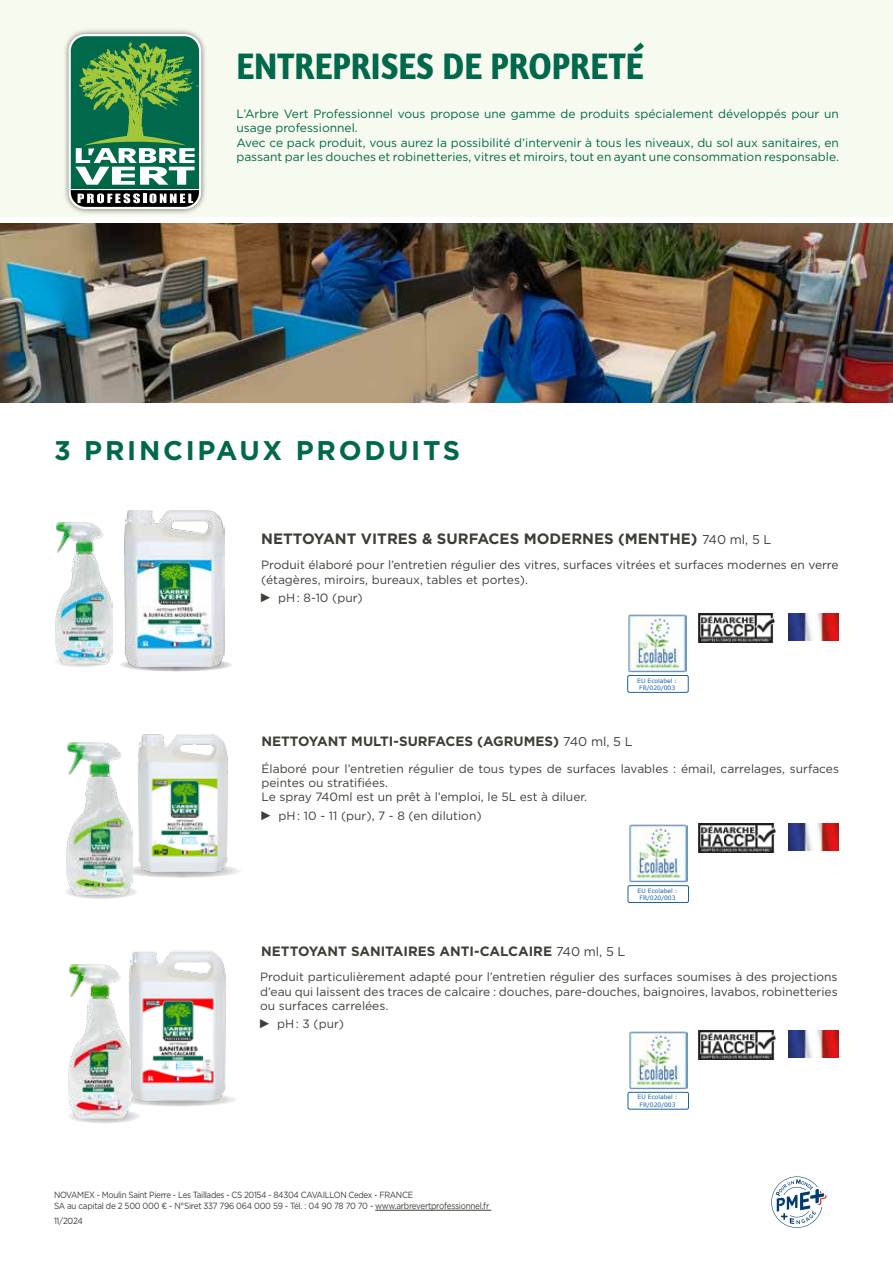
<style>
.page{position:relative;width:893px;height:1263px;background:#fff}
.page>*{position:absolute;margin:0;border:0;box-sizing:border-box;transform-origin:0 0}
.t1{font:700 37.5px "Amaranth";color:#00684b;scale:.9 1}
.t2{font:700 27px "Gotham";letter-spacing:.1em;color:#00684b}
.t3{font:700 15px "Gotham";color:#3e3e37}
.t4{font:700 13.5px "Gotham";color:#3e3e37}
.t5{font:12px/14.2px "Gotham";color:#3f3e37}
.t6{font:12px/14.4px "Gotham";color:#00684b}
.t7{font:9px/10.8px "Gotham";letter-spacing:-.04em;color:#3f3e37;scale:.9 1}
.t8{font:6px/7.2px "Verdana";color:#1961ac;text-align:center}
.s1{font-weight:400;font-size:12.75px;color:#3f3e37}
.s2{font-family:"Arial Narrow";font-size:12.75px}
</style>
<div class="page">
<div style="left:0;top:0;width:893px;height:217px;background:#f7faee"></div>
<img style="left:65px;top:159px;width:140px;height:55px">
<div style="left:70px;top:170px;width:130px;height:20px;background:#00684b"></div>
<svg style="left:75px;top:159px;width:120px;height:20px"></svg>
<img style="left:65px;top:30px;width:140px;height:129px">
<div style="left:69px;top:34px;width:132px;height:175px;border:2px solid #fff;border-radius:16px"></div>
<svg style="left:78px;top:200px;width:115px;height:3px"></svg>
<img style="left:65px;top:179px;width:140px;height:21px">
<hr style="left:70px;top:189px;width:130px;height:1px;background:#fff">
<hr style="left:375px;top:1210px;width:116px;height:1px;background:#3f3e37">
<svg style="left:771px;top:1176px;width:56px;height:52px"></svg>
<svg style="left:0;top:223px;width:893px;height:1px"></svg>
<img style="left:0;top:224px;width:893px;height:178px">
<img style="left:125px;top:511px;width:99px;height:150px">
<svg style="left:54px;top:656px;width:57px;height:11px"></svg>
<img style="left:55px;top:523px;width:57px;height:141px">
<svg style="left:119px;top:658px;width:114px;height:13px"></svg>
<svg style="left:118px;top:1093px;width:121px;height:13px"></svg>
<img style="left:130px;top:950px;width:99px;height:151px">
<svg style="left:67px;top:1109px;width:74px;height:14px"></svg>
<img style="left:69px;top:964px;width:62px;height:154px">
<svg style="left:121px;top:864px;width:122px;height:14px"></svg>
<img style="left:134px;top:734px;width:96px;height:139px">
<svg style="left:64px;top:884px;width:74px;height:15px"></svg>
<img style="left:67px;top:742px;width:66px;height:152px">
<img style="left:698px;top:614px;width:77px;height:28px">
<img style="left:788px;top:614px;width:50px;height:26px">
<svg style="left:630px;top:672px;width:59px;height:6px"></svg>
<img style="left:628px;top:614px;width:59px;height:58px">
<div style="left:628px;top:675px;width:60px;height:17px;background:#fff;border-radius:2px"></div>
<div style="left:627px;top:675px;width:61px;height:18px;border:1px solid #1961ac;border-radius:2px"></div>
<img style="left:698px;top:824px;width:77px;height:29px">
<img style="left:788px;top:824px;width:51px;height:26px">
<div style="left:626px;top:825px;width:64px;height:63px;background:#fff;border:3px solid #fff"></div>
<img style="left:628px;top:824px;width:59px;height:59px">
<div style="left:628px;top:886px;width:60px;height:16px;background:#fff;border-radius:2px"></div>
<div style="left:628px;top:885px;width:61px;height:18px;border:1px solid #1961ac;border-radius:2px"></div>
<img style="left:698px;top:1030px;width:77px;height:29px">
<img style="left:788px;top:1030px;width:51px;height:27px">
<svg style="left:627px;top:1032px;width:61px;height:63px"></svg>
<img style="left:628px;top:1031px;width:59px;height:58px">
<div style="left:628px;top:1092px;width:60px;height:17px;background:#fff;border-radius:2px"></div>
<div style="left:628px;top:1092px;width:61px;height:17px;border:1px solid #1961ac;border-radius:2px"></div>
<h1 class="t1" style="left:236px;top:42px;width:454px">ENTREPRISES DE PROPRETÉ</h1>
<p class="t6" style="left:236px;top:106px;width:604px">L’Arbre Vert Professionnel vous propose une gamme de produits spécialement développés pour un usage professionnel.<br>Avec ce pack produit, vous aurez la possibilité d’intervenir à tous les niveaux, du sol aux sanitaires, en passant par les douches et robinetteries, vitres et miroirs, tout en ayant une consommation responsable.</p>
<h2 class="t2" style="left:54px;top:433px;width:408px">3 PRINCIPAUX PRODUITS</h2>
<p class="t3" style="left:261px;top:528px;width:512px">NETTOYANT VITRES &amp; SURFACES MODERNES (MENTHE) <span class="s1">740 ml, 5 L</span></p>
<p class="t5" style="left:261px;top:558px;width:579px">Produit élaboré pour l’entretien régulier des vitres, surfaces vitrées et surfaces modernes en verre (étagères, miroirs, bureaux, tables et portes).</p>
<p class="t5" style="left:261px;top:590px;width:103px"><span class="s2">►</span> pH : 8-10 (pur)</p>
<p class="t8" style="left:637px;top:677px;width:41px">EU Ecolabel :<br>FR/020/003</p>
<p class="t4" style="left:261px;top:732px;width:373px">NETTOYANT MULTI-SURFACES (AGRUMES) <span class="s1">740 ml, 5 L</span></p>
<p class="t5" style="left:261px;top:761px;width:579px">Élaboré pour l’entretien régulier de tous types de surfaces lavables : émail, carrelages, surfaces peintes ou stratifiées.<br>Le spray 740ml est un prêt à l’emploi, le 5L est à diluer.</p>
<p class="t5" style="left:261px;top:808px;width:222px"><span class="s2">►</span> pH : 10 - 11 (pur), 7 - 8 (en dilution)</p>
<p class="t8" style="left:638px;top:887px;width:41px">EU Ecolabel :<br>FR/020/003</p>
<p class="t4" style="left:261px;top:942px;width:366px">NETTOYANT SANITAIRES ANTI-CALCAIRE <span class="s1">740 ml, 5 L</span></p>
<p class="t5" style="left:260px;top:970px;width:579px;text-align:justify">Produit particulièrement adapté pour l’entretien régulier des surfaces soumises à des projections d’eau qui laissent des traces de calcaire : douches, pare-douches, baignoires, lavabos, robinetteries ou surfaces carrelées.</p>
<p class="t5" style="left:260px;top:1017px;width:85px"><span class="s2">►</span> pH : 3 (pur)</p>
<p class="t7" style="left:54px;top:1189px;width:485px">NOVAMEX - Moulin Saint Pierre - Les Taillades - CS 20154 - 84304 CAVAILLON Cedex - FRANCE<br>SA au capital de 2 500 000 € - N°Siret 337 796 064 000 59 - Tél. : 04 90 78 70 70 - www.arbrevertprofessionnel.fr</p>
<p class="t7" style="left:54px;top:1215px;width:34px">11/2024</p>
<p class="t8" style="left:638px;top:1094px;width:41px">EU Ecolabel :<br>FR/020/003</p>
</div>
